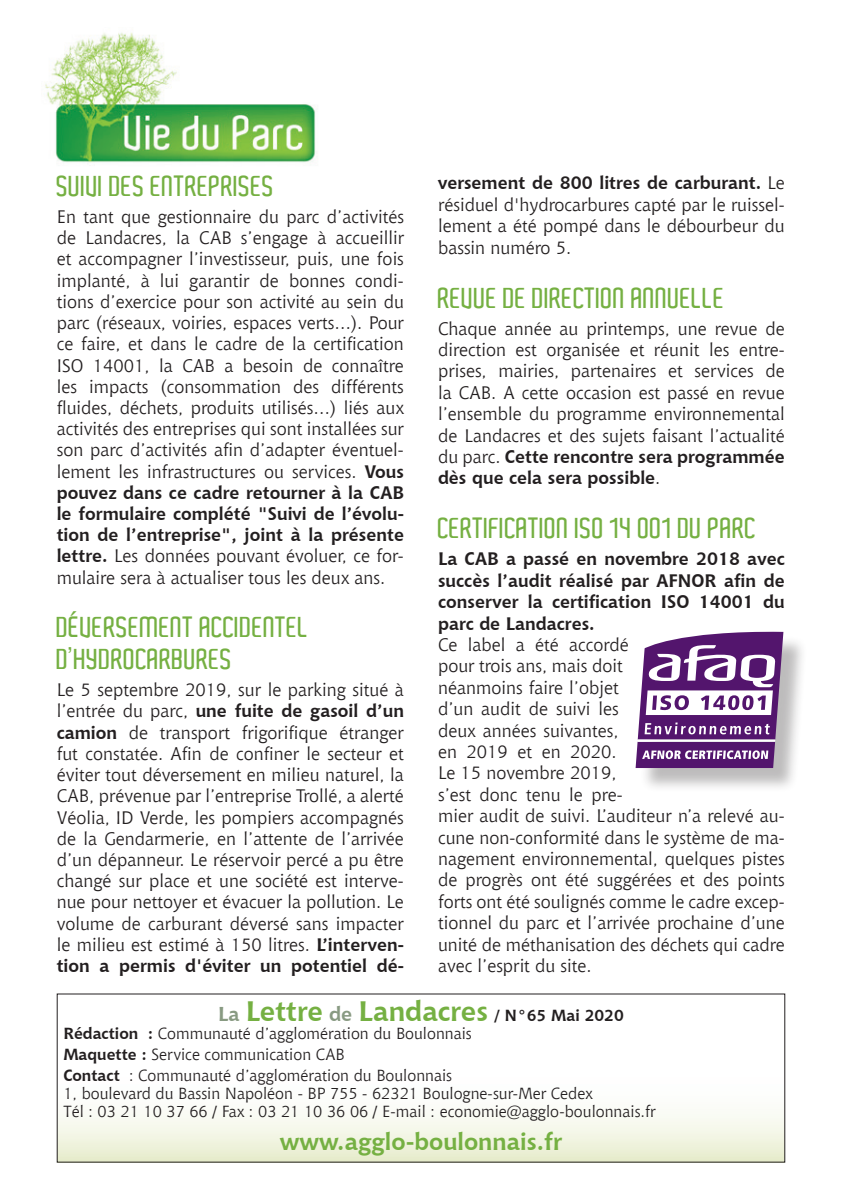
<style>
.page{position:relative;width:842px;height:1191px;background:#fff}
.page>*{position:absolute;margin:0;border:0;box-sizing:border-box;transform-origin:0 0}
.t1{font:600 28px/32.2px "Aldo";color:#75b042}
.t2{font:700 28px "Chianti BT";color:#75b042}
.t3{font:700 24px "Chianti BT";color:#75b042}
.t4{font:18px/21.2px "Chianti BT";color:#231f20;text-align:justify}
.t5{font:700 18px/21.4px "Chianti BT";color:#231f20;text-align:justify}
.t6{font:16px/18px "Chianti BT";color:#231f20}
.s1{font-weight:700}
.s2{font-size:20px;color:#889a82}
.s3{font-size:16px;color:#231f20}
</style>
<div class="page">
<svg style="left:59px;top:1114px;width:724px;height:46px"></svg>
<img style="left:45px;top:32px;width:271px;height:131px">
<div style="left:639px;top:635px;width:169px;height:157px;background:#231f20;opacity:.3"></div>
<svg style="left:636px;top:632px;width:147px;height:136px"></svg>
<hr style="left:638px;top:739px;width:137px;height:3px;background:#fff">
<p class="t1" style="left:57px;top:170px;width:220px">SUIVI DES ENTREPRISES</p>
<p class="t4" style="left:57px;top:206px;width:349px">En tant que gestionnaire du parc d’activités de Landacres, la CAB s’engage à accueillir et accompagner l’investisseur, puis, une fois implanté, à lui garantir de bonnes condi&shy;tions d’exercice pour son activité au sein du parc (réseaux, voiries, espaces verts…). Pour ce faire, et dans le cadre de la certification ISO 14001, la CAB a besoin de connaître les impacts (consommation des différents fluides, déchets, produits utilisés…) liés aux activités des entreprises qui sont installées sur son parc d’activités afin d’adapter éventuel&shy;lement les infrastructures ou services. <span class="s1">Vous pouvez dans ce cadre retourner à la CAB le formulaire complété "Suivi de l’évolu&shy;tion de l’entreprise", joint à la présente lettre.</span> Les données pouvant évoluer, ce for&shy;mulaire sera à actualiser tous les deux ans.</p>
<p class="t1" style="left:57px;top:611px;width:254px">DÉVERSEMENT ACCIDENTEL<br>D’HYDROCARBURES</p>
<p class="t4" style="left:57px;top:679px;width:349px">Le 5 septembre 2019, sur le parking situé à l’entrée du parc, <span class="s1">une fuite de gasoil d’un camion</span> de transport frigorifique étranger fut constatée. Afin de confiner le secteur et éviter tout déversement en milieu naturel, la CAB, prévenue par l’entreprise Trollé, a alerté Véolia, ID Verde, les pompiers accompagnés de la Gendarmerie, en l’attente de l’arrivée d’un dépanneur. Le réservoir percé a pu être changé sur place et une société est interve&shy;nue pour nettoyer et évacuer la pollution. Le volume de carburant déversé sans impacter le milieu est estimé à 150 litres. <span class="s1">L’interven&shy;tion a permis d'éviter un potentiel dé-</span></p>
<p class="t4" style="left:438px;top:172px;width:348px"><span class="s1">versement de 800 litres de carburant.</span> Le résiduel d'hydrocarbures capté par le ruissel&shy;lement a été pompé dans le débourbeur du bassin numéro 5.</p>
<p class="t1" style="left:438px;top:282px;width:289px">REVUE DE DIRECTION ANNUELLE</p>
<p class="t4" style="left:438px;top:317px;width:348px">Chaque année au printemps, une revue de direction est organisée et réunit les entre&shy;prises, mairies, partenaires et services de la CAB. A cette occasion est passé en revue l’ensemble du programme environnemental de Landacres et des sujets faisant l’actualité du parc. <span class="s1">Cette rencontre sera programmée dès que cela sera possible</span>.</p>
<p class="t1" style="left:438px;top:512px;width:320px">CERTIFICATION ISO 14 001 DU PARC</p>
<p class="t5" style="left:438px;top:548px;width:348px">La CAB a passé en novembre 2018 avec succès l’audit réalisé par AFNOR afin de conserver la certification ISO 14001 du parc de Landacres.</p>
<p class="t4" style="left:438px;top:634px;width:348px;text-align:left">Ce label a été accordé<br>pour trois ans, mais doit<br>néanmoins faire l’objet<br>d’un audit de suivi les<br>deux années suivantes,<br>en 2019 et en 2020.<br>Le 15 novembre 2019,<br>s’est donc tenu le pre-<br>mier audit de suivi. L’auditeur n’a relevé au&shy;cune non-conformité dans le système de ma&shy;nagement environnemental, quelques pistes de progrès ont été suggérées et des points forts ont été soulignés comme le cadre excep&shy;tionnel du parc et l’arrivée prochaine d’une unité de méthanisation des déchets qui cadre avec l’esprit du site.</p>
<p class="t2" style="left:218px;top:994px;width:407px"><span class="s2">La</span> Lettre <span class="s2">de</span> Landacres <span class="s3">/ N°65 Mai 2020</span></p>
<p class="t6" style="left:63px;top:1024px;width:410px"><span class="s1">Rédaction :</span> Communauté d’agglomération du Boulonnais</p>
<p class="t6" style="left:63px;top:1045px;width:283px"><span class="s1">Maquette :</span> Service communication CAB</p>
<p class="t6" style="left:63px;top:1066px;width:594px"><span class="s1">Contact</span> : Communauté d’agglomération du Boulonnais<br>1, boulevard du Bassin Napoléon - BP 755 - 62321 Boulogne-sur-Mer Cedex<br>Tél : 03 21 10 37 66 / Fax : 03 21 10 36 06 / E-mail : economie@agglo-boulonnais.fr</p>
<p class="t3" style="left:280px;top:1126px;width:284px">www.agglo-boulonnais.fr</p>
</div>
